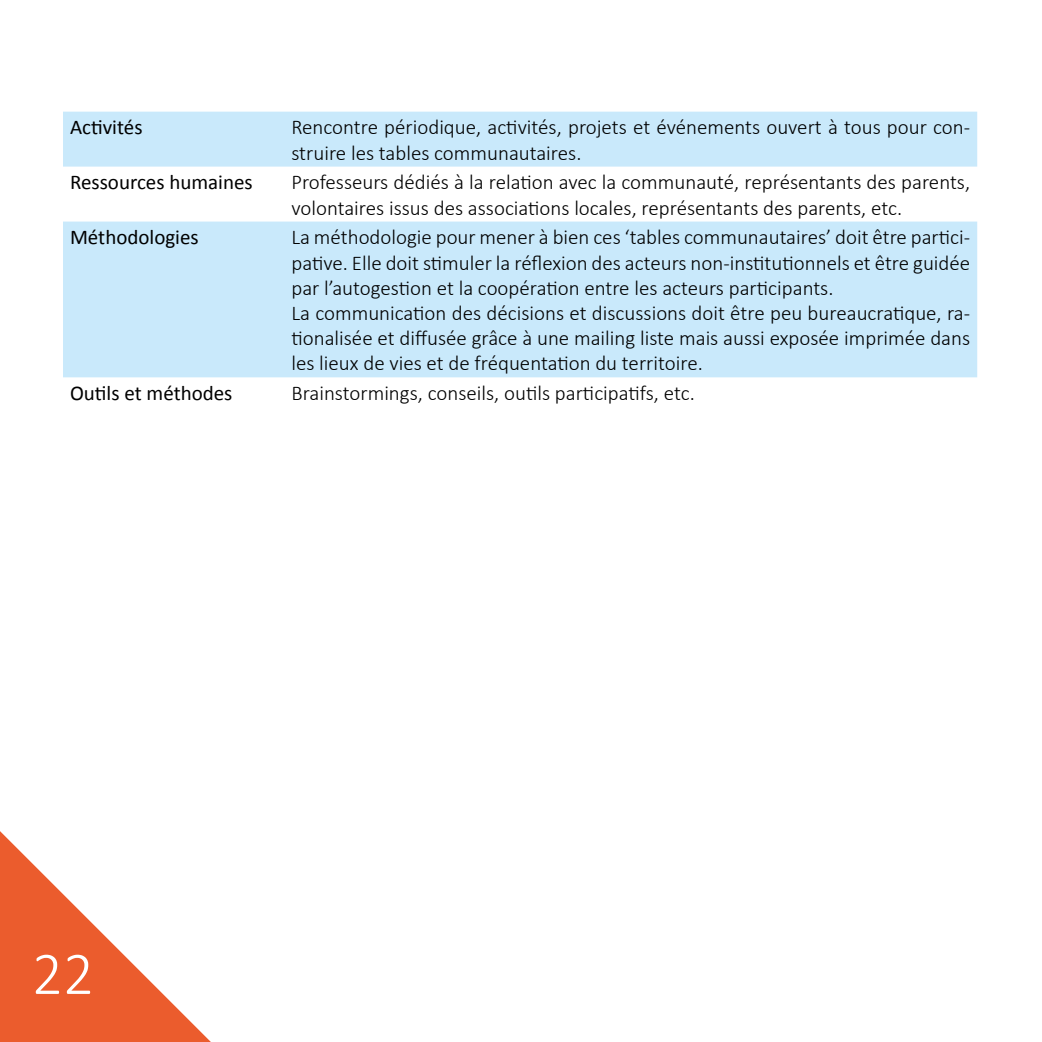
<style>
.page{position:relative;width:1042px;height:1042px;background:#fff}
.page>*{position:absolute;margin:0;border:0;box-sizing:border-box;transform-origin:0 0}
.t1{font:300 61.25px "Calibri";color:#fff}
.t2{font:300 21px/25.2px "Calibri";color:#000}
.t3{font:21px "Calibri";color:#000}
</style>
<div class="page">
<svg style="left:0;top:831px;width:211px;height:211px"></svg>
<svg style="left:63px;top:112px;width:914px;height:265px;fill:#c9e9fb"></svg>
<p class="t3" style="left:70px;top:114px;width:74px">Activités</p>
<p class="t2" style="left:291px;top:114px;width:680px">Rencontre périodique, activités, projets et événements ouvert à tous pour con&shy;struire les tables communautaires.</p>
<p class="t3" style="left:70px;top:169px;width:184px">Ressources humaines</p>
<p class="t2" style="left:291px;top:169px;width:680px">Professeurs dédiés à la relation avec la communauté, représentants des parents, volontaires issus des associations locales, représentants des parents, etc.</p>
<p class="t3" style="left:70px;top:224px;width:130px">Méthodologies</p>
<p class="t2" style="left:291px;top:224px;width:680px">La méthodologie pour mener à bien ces ‘tables communautaires’ doit être partici&shy;pative. Elle doit stimuler la réflexion des acteurs non-institutionnels et être guidée par l’autogestion et la coopération entre les acteurs participants.<br>La communication des décisions et discussions doit être peu bureaucratique, ra&shy;tionalisée et diffusée grâce à une mailing liste mais aussi exposée imprimée dans les lieux de vies et de fréquentation du territoire.</p>
<p class="t3" style="left:70px;top:380px;width:164px">Outils et méthodes</p>
<p class="t2" style="left:291px;top:379px;width:405px">Brainstormings, conseils, outils participatifs, etc.</p>
<h1 class="t1" style="left:32px;top:935px;width:64px">22</h1>
</div>
